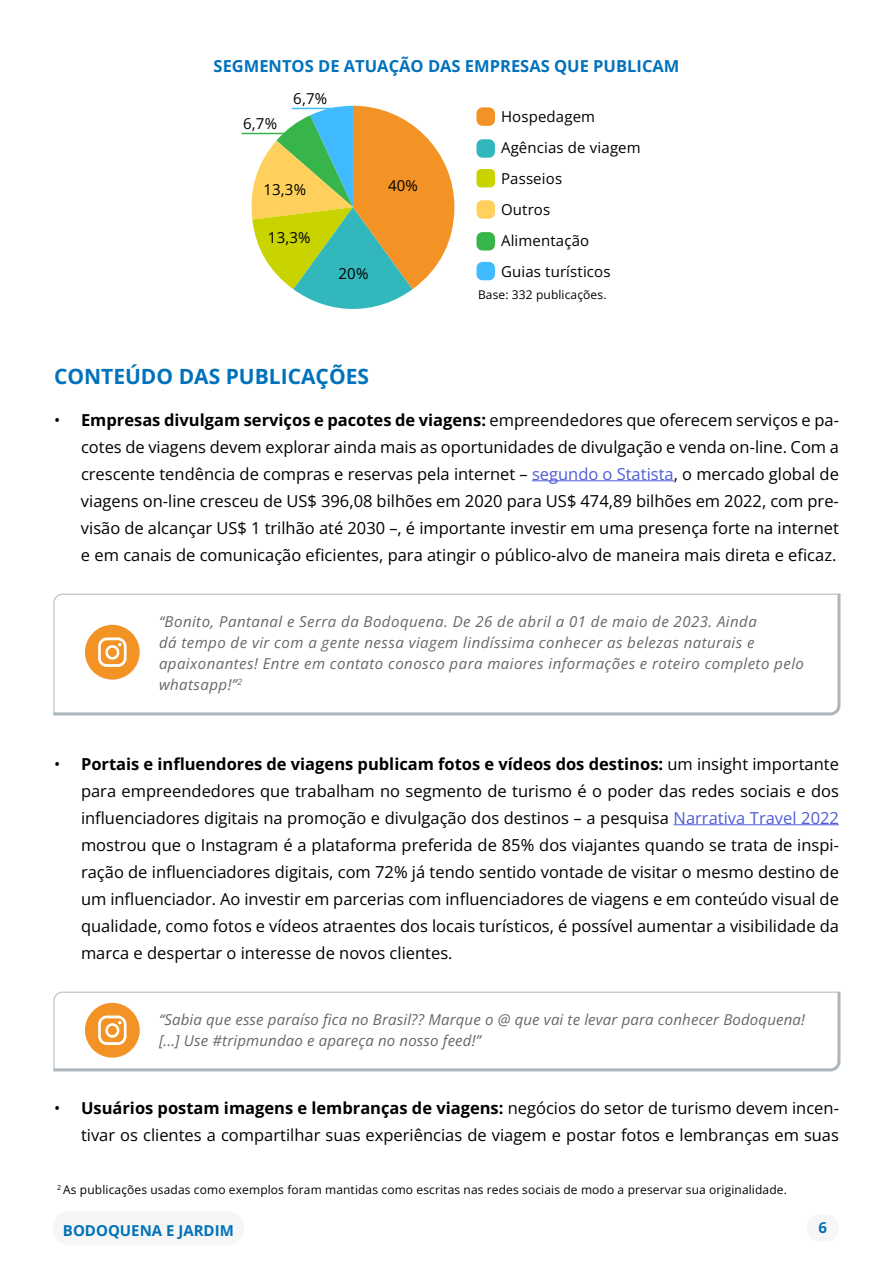
<style>
.page{position:relative;width:893px;height:1263px;background:#fff}
.page>*{position:absolute;margin:0;border:0;box-sizing:border-box;transform-origin:0 0}
.t1{font:700 21px "Open Sans";color:#0072bb}
.t2{font:16.5px/27px "Open Sans";color:#000;text-align:justify}
.t3{font:700 16.5px "Open Sans";color:#0072bb}
.t4{font:italic 15px/21px "Open Sans";letter-spacing:.03em;color:#666}
.t5{font:italic 15px/21px "Open Sans";letter-spacing:.01em;color:#666}
.t6{font:15px/31px "Open Sans";letter-spacing:.01em;color:#000}
.t7{font:700 15px "Open Sans";color:#0072bb}
.t8{font:12px "Open Sans";letter-spacing:.01em;color:#000}
.s1{font-weight:700}
.s2{color:#4f5cd6}
</style>
<div class="page">
<hr style="left:532px;top:480px;width:142px;height:1px;background:#4f5cd6">
<svg style="left:53px;top:593px;width:788px;height:123px"></svg>
<div style="left:85px;top:625px;width:55px;height:54px;background:#f39325;border-radius:50%"></div>
<svg style="left:98px;top:637px;width:29px;height:30px"></svg>
<hr style="left:674px;top:824px;width:165px;height:1px;background:#4f5cd6">
<svg style="left:53px;top:991px;width:788px;height:81px"></svg>
<div style="left:85px;top:1003px;width:55px;height:55px;background:#f39325;border-radius:50%"></div>
<svg style="left:98px;top:1015px;width:29px;height:30px"></svg>
<div style="left:476px;top:107px;width:19px;height:19px;background:#f39325;border-radius:6px"></div>
<div style="left:476px;top:200px;width:19px;height:19px;background:#ffd15c;border-radius:6px"></div>
<div style="left:476px;top:139px;width:19px;height:19px;background:#31b7bc;border-radius:6px"></div>
<div style="left:476px;top:232px;width:19px;height:19px;background:#38b54a;border-radius:6px"></div>
<div style="left:476px;top:169px;width:19px;height:18px;background:#c8d300;border-radius:4px"></div>
<div style="left:476px;top:262px;width:19px;height:18px;background:#40bbff;border-radius:6px"></div>
<svg style="left:249px;top:106px;width:205px;height:203px"></svg>
<hr style="left:242px;top:133px;width:46px;height:1px;background:#38b54a">
<hr style="left:292px;top:108px;width:46px;height:1px;background:#40bbff">
<div style="left:806px;top:1214px;width:33px;height:28px;background:#f6f6f6;border-radius:14px"></div>
<div style="left:52px;top:1211px;width:192px;height:34px;background:#f6f6f6;border-radius:17px"></div>
<p class="t3" style="left:214px;top:54px;width:467px">SEGMENTOS DE ATUAÇÃO DAS EMPRESAS QUE PUBLICAM</p>
<p class="t6" style="left:243px;top:107px;width:35px">6,7%</p>
<p class="t6" style="left:293px;top:82px;width:35px">6,7%</p>
<p class="t6" style="left:263px;top:174px;width:44px">13,3%</p>
<p class="t6" style="left:268px;top:222px;width:44px">13,3%</p>
<p class="t6" style="left:339px;top:258px;width:31px">20%</p>
<p class="t6" style="left:388px;top:169px;width:31px">40%</p>
<p class="t6" style="left:501px;top:101px;width:141px">Hospedagem<br>Agências de viagem<br>Passeios<br>Outros<br>Alimentação<br>Guias turísticos</p>
<p class="t8" style="left:478px;top:287px;width:130px">Base: 332 publicações.</p>
<p class="t1" style="left:54px;top:362px;width:317px">CONTEÚDO DAS PUBLICAÇÕES</p>
<p class="t2" style="left:81px;top:406px;width:759px;text-indent:-27px">• <span class="s1">Empresas divulgam serviços e pacotes de viagens:</span> empreendedores que oferecem serviços e pa&shy;cotes de viagens devem explorar ainda mais as oportunidades de divulgação e venda on-line. Com a crescente tendência de compras e reservas pela internet – <span class="s2">segundo o Statista</span>, o mercado global de viagens on-line cresceu de US$ 396,08 bilhões em 2020 para US$ 474,89 bilhões em 2022, com pre&shy;visão de alcançar US$ 1 trilhão até 2030 –, é importante investir em uma presença forte na internet e em canais de comunicação eficientes, para atingir o público-alvo de maneira mais direta e eficaz.</p>
<p class="t4" style="left:159px;top:610px;width:646px">“Bonito, Pantanal e Serra da Bodoquena. De 26 de abril a 01 de maio de 2023. Ainda<br>dá tempo de vir com a gente nessa viagem lindíssima conhecer as belezas naturais e apaixonantes! Entre em contato conosco para maiores informações e roteiro completo pelo whatsapp!”<sup>2</sup></p>
<p class="t2" style="left:81px;top:750px;width:759px;text-indent:-27px">• <span class="s1">Portais e influendores de viagens publicam fotos e vídeos dos destinos:</span> um insight importante para empreendedores que trabalham no segmento de turismo é o poder das redes sociais e dos influenciadores digitais na promoção e divulgação dos destinos – a pesquisa <span class="s2">Narrativa Travel 2022 </span>mostrou que o Instagram é a plataforma preferida de 85% dos viajantes quando se trata de inspi&shy;ração de influenciadores digitais, com 72% já tendo sentido vontade de visitar o mesmo destino de um influenciador. Ao investir em parcerias com influenciadores de viagens e em conteúdo visual de qualidade, como fotos e vídeos atraentes dos locais turísticos, é possível aumentar a visibilidade da marca e despertar o interesse de novos clientes.</p>
<p class="t5" style="left:159px;top:1008px;width:647px">“Sabia que esse paraíso fica no Brasil?? Marque o @ que vai te levar para conhecer Bodoquena! [...] Use #tripmundao e apareça no nosso feed!”</p>
<p class="t2" style="left:54px;top:1093px;width:786px;text-align:right">• <span class="s1">Usuários postam imagens e lembranças de viagens:</span> negócios do setor de turismo devem incen&shy;tivar os clientes a compartilhar suas experiências de viagem e postar fotos e lembranças em suas</p>
<p class="t8" style="left:57px;top:1181px;width:731px"><sup>2</sup> As publicações usadas como exemplos foram mantidas como escritas nas redes sociais de modo a preservar sua originalidade.</p>
<p class="t7" style="left:63px;top:1220px;width:172px">BODOQUENA E JARDIM</p>
<p class="t7" style="left:818px;top:1217px;width:10px">6</p>
</div>
